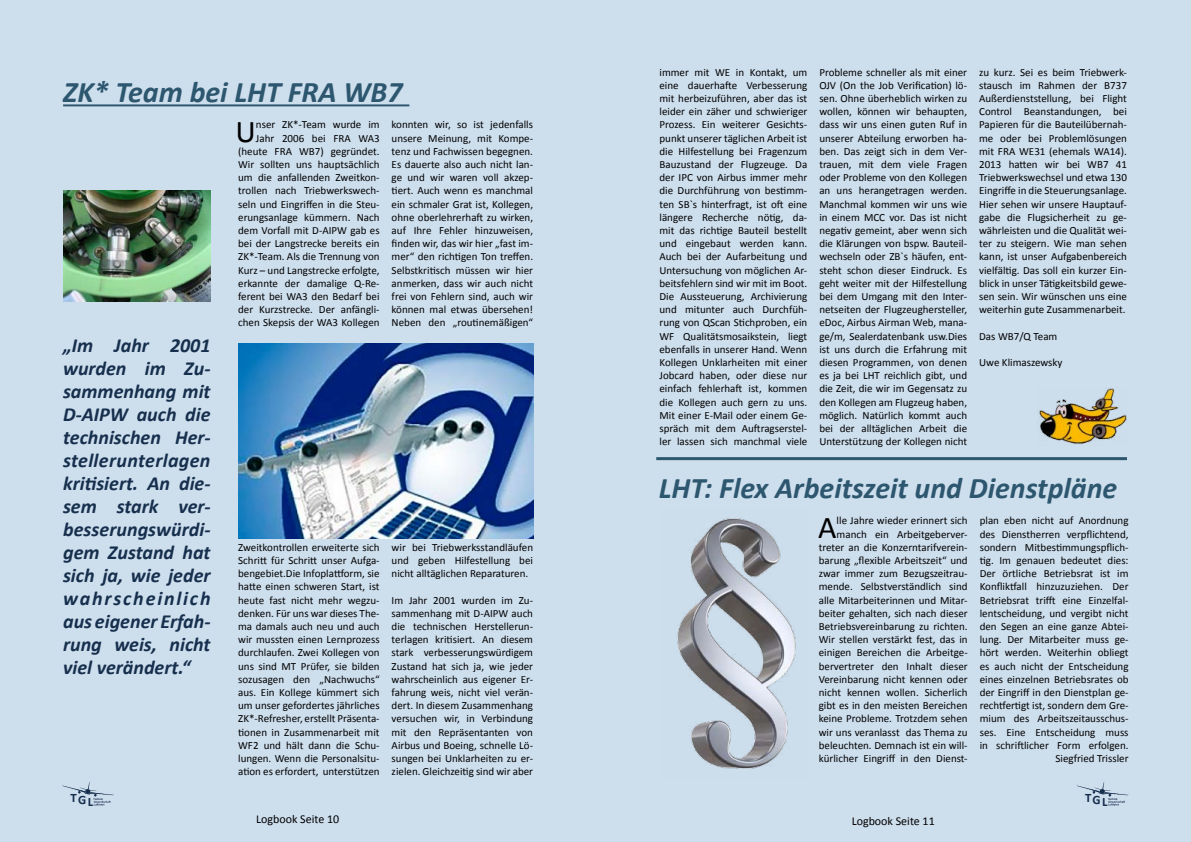
<style>
.page{position:relative;width:1191px;height:842px;background:#cddeed}
.page>*{position:absolute;margin:0;border:0;box-sizing:border-box;transform-origin:0 0}
.t1{font:31.8px "Calibri";color:#000}
.t2{font:italic 700 30px "Calibri";color:#2d566f}
.t3{font:italic 700 20px/23px "Calibri";color:#162f4d;text-align:justify}
.t4{font:700 12.8px "Calibri";color:#162f4d}
.t5{font:12px "Calibri";color:#000}
.t6{font:11px/13.2px "Calibri";color:#000;text-align:justify}
.t7{font:700 3px "Calibri";color:#162f4d}
</style>
<div class="page">
<svg style="left:62px;top:782px;width:52px;height:23px"></svg>
<svg style="left:1076px;top:782px;width:52px;height:23px"></svg>
<hr style="left:63px;top:104px;width:346px;height:2px;background:#2d566f">
<img style="left:238px;top:344px;width:295px;height:195px">
<img style="left:63px;top:191px;width:147px;height:110px">
<img style="left:1037px;top:388px;width:90px;height:57px">
<img style="left:659px;top:510px;width:147px;height:270px">
<hr style="left:656px;top:457px;width:471px;height:3px;background:#2d566f">
<h2 class="t2" style="left:63px;top:73px;width:341px">ZK* Team bei LHT FRA WB7</h2>
<p class="t3" style="left:63px;top:334px;width:149px">„Im Jahr 2001 wurden im Zu&shy;sammenhang mit D-AIPW auch die technischen Her&shy;stellerunterlagen kritisiert. An die&shy;sem stark ver&shy;besserungswürdi&shy;gem Zustand hat sich ja, wie jeder wahrscheinlich aus eigener Erfah&shy;rung weis, nicht viel verändert.“</p>
<p class="t6" style="left:238px;top:118px;width:143px;text-align:right">nser ZK*-Team wurde im<br>Jahr 2006 bei FRA WA3 (heute FRA WB7) gegründet.<br>Wir sollten uns hauptsächlich um die anfallenden Zweitkon&shy;trollen nach Triebwerkswech&shy;seln und Eingriffen in die Steu&shy;erungsanlage kümmern. Nach dem Vorfall mit D-AIPW gab es bei der Langstrecke bereits ein<br>ZK*-Team. Als die Trennung von<br>Kurz – und Langstrecke erfolgte, erkannte der damalige Q-Re&shy;ferent bei WA3 den Bedarf bei der Kurzstrecke. Der anfängli&shy;chen Skepsis der WA3 Kollegen</p>
<p class="t6" style="left:392px;top:118px;width:143px">konnten wir, so ist jedenfalls unsere Meinung, mit Kompe&shy;tenz und Fachwissen begegnen.<br>Es dauerte also auch nicht lan&shy;ge und wir waren voll akzep&shy;tiert. Auch wenn es manchmal ein schmaler Grat ist, Kollegen, ohne oberlehrerhaft zu wirken, auf Ihre Fehler hinzuweisen, finden wir, das wir hier „fast im&shy;mer“ den richtigen Ton treffen.<br>Selbstkritisch müssen wir hier anmerken, dass wir auch nicht frei von Fehlern sind, auch wir können mal etwas übersehen!<br>Neben den „routinemäßigen“</p>
<h1 class="t1" style="left:235px;top:111px;width:22px">U</h1>
<p class="t6" style="left:238px;top:541px;width:143px">Zweitkontrollen erweiterte sich Schritt für Schritt unser Aufga&shy;bengebiet.Die Infoplattform, sie hatte einen schweren Start, ist heute fast nicht mehr wegzu&shy;denken. Für uns war dieses The&shy;ma damals auch neu und auch wir mussten einen Lernprozess durchlaufen. Zwei Kollegen von uns sind MT Prüfer, sie bilden sozusagen den „Nachwuchs“ aus. Ein Kollege kümmert sich um unser gefordertes jährliches ZK*-Refresher, erstellt Präsenta&shy;tionen in Zusammenarbeit mit WF2 und hält dann die Schu&shy;lungen. Wenn die Personalsitu&shy;ation es erfordert, unterstützen</p>
<p class="t6" style="left:392px;top:541px;width:143px">wir bei Triebwerksstandläufen und geben Hilfestellung bei nicht alltäglichen Reparaturen.</p>
<p class="t6" style="left:392px;top:593px;width:143px">Im Jahr 2001 wurden im Zu&shy;sammenhang mit D-AIPW auch die technischen Herstellerun&shy;terlagen kritisiert. An diesem stark verbesserungswürdigem Zustand hat sich ja, wie jeder wahrscheinlich aus eigener Er&shy;fahrung weis, nicht viel verän&shy;dert. In diesem Zusammenhang versuchen wir, in Verbindung mit den Repräsentanten von Airbus und Boeing, schnelle Lö&shy;sungen bei Unklarheiten zu er&shy;zielen. Gleichzeitig sind wir aber</p>
<p class="t6" style="left:659px;top:65px;width:149px">immer mit WE in Kontakt, um eine dauerhafte Verbesserung mit herbeizuführen, aber das ist leider ein zäher und schwieriger Prozess. Ein weiterer Gesichts&shy;punkt unserer täglichen Arbeit ist die Hilfestellung bei Fragenzum Bauzustand der Flugzeuge. Da der IPC von Airbus immer mehr die Durchführung von bestimm&shy;ten SB`s hinterfragt, ist oft eine längere Recherche nötig, da&shy;mit das richtige Bauteil bestellt und eingebaut werden kann.<br>Auch bei der Aufarbeitung und Untersuchung von möglichen Ar&shy;beitsfehlern sind wir mit im Boot.<br>Die Aussteuerung, Archivierung und mitunter auch Durchfüh&shy;rung von QScan Stichproben, ein WF Qualitätsmosaikstein, liegt ebenfalls in unserer Hand. Wenn Kollegen Unklarheiten mit einer Jobcard haben, oder diese nur einfach fehlerhaft ist, kommen die Kollegen auch gern zu uns.<br>Mit einer E-Mail oder einem Ge&shy;spräch mit dem Auftragserstel&shy;ler lassen sich manchmal viele</p>
<p class="t6" style="left:819px;top:65px;width:149px">Probleme schneller als mit einer OJV (On the Job Verification) lö&shy;sen. Ohne überheblich wirken zu wollen, können wir behaupten, dass wir uns einen guten Ruf in unserer Abteilung erworben ha&shy;ben. Das zeigt sich in dem Ver&shy;trauen, mit dem viele Fragen oder Probleme von den Kollegen an uns herangetragen werden.<br>Manchmal kommen wir uns wie in einem MCC vor. Das ist nicht negativ gemeint, aber wenn sich die Klärungen von bspw. Bauteil&shy;wechseln oder ZB`s häufen, ent&shy;steht schon dieser Eindruck. Es geht weiter mit der Hilfestellung bei dem Umgang mit den Inter&shy;netseiten der Flugzeughersteller, eDoc, Airbus Airman Web, mana&shy;ge/m, Sealerdatenbank usw.Dies ist uns durch die Erfahrung mit diesen Programmen, von denen es ja bei LHT reichlich gibt, und die Zeit, die wir im Gegensatz zu den Kollegen am Flugzeug haben, möglich. Natürlich kommt auch bei der alltäglichen Arbeit die Unterstützung der Kollegen nicht</p>
<p class="t6" style="left:979px;top:65px;width:149px">zu kurz. Sei es beim Triebwerk&shy;stausch im Rahmen der B737<br>Außerdienststellung, bei Flight Control Beanstandungen, bei Papieren für die Bauteilübernah&shy;me oder bei Problemlösungen mit FRA WE31 (ehemals WA14).<br>2013 hatten wir bei WB7 41<br>Triebwerkswechsel und etwa 130<br>Eingriffe in die Steuerungsanlage.<br>Hier sehen wir unsere Hauptauf&shy;gabe die Flugsicherheit zu ge&shy;währleisten und die Qualität wei&shy;ter zu steigern. Wie man sehen kann, ist unser Aufgabenbereich vielfältig. Das soll ein kurzer Ein&shy;blick in unser Tätigkeitsbild gewe&shy;sen sein. Wir wünschen uns eine weiterhin gute Zusammenarbeit.</p>
<p class="t6" style="left:979px;top:329px;width:80px">Das WB7/Q Team</p>
<p class="t6" style="left:979px;top:356px;width:85px">Uwe Klimaszewsky</p>
<h2 class="t2" style="left:659px;top:469px;width:460px">LHT: Flex Arbeitszeit und Dienstpläne</h2>
<p class="t6" style="left:818px;top:514px;width:150px;text-align:right">lle Jahre wieder erinnert sich manch ein Arbeitgeberver&shy;treter an die Konzerntarifverein&shy;barung „flexible Arbeitszeit“ und zwar immer zum Bezugszeitrau&shy;mende. Selbstverständlich sind alle Mitarbeiterinnen und Mitar&shy;beiter gehalten, sich nach dieser<br>Betriebsvereinbarung zu richten.<br>Wir stellen verstärkt fest, das in einigen Bereichen die Arbeitge&shy;bervertreter den Inhalt dieser<br>Vereinbarung nicht kennen oder nicht kennen wollen. Sicherlich gibt es in den meisten Bereichen keine Probleme. Trotzdem sehen wir uns veranlasst das Thema zu beleuchten. Demnach ist ein will&shy;kürlicher Eingriff in den Dienst-</p>
<p class="t6" style="left:979px;top:514px;width:150px;text-align:right">plan eben nicht auf Anordnung des Dienstherren verpflichtend, sondern Mitbestimmungspflich&shy;tig. Im genauen bedeutet dies:<br>Der örtliche Betriebsrat ist im<br>Konfliktfall hinzuzuziehen. Der<br>Betriebsrat trifft eine Einzelfal&shy;lentscheidung, und vergibt nicht den Segen an eine ganze Abtei&shy;lung. Der Mitarbeiter muss ge&shy;hört werden. Weiterhin obliegt es auch nicht der Entscheidung eines einzelnen Betriebsrates ob der Eingriff in den Dienstplan ge&shy;rechtfertigt ist, sondern dem Gre&shy;mium des Arbeitszeitausschus&shy;ses. Eine Entscheidung muss in schriftlicher Form erfolgen.<br>Siegfried Trissler</p>
<h1 class="t1" style="left:818px;top:507px;width:20px">A</h1>
<p class="t4" style="left:71px;top:790px;width:8px">T</p>
<p class="t7" style="left:94px;top:797px;width:11px">Technik</p>
<p class="t4" style="left:1092px;top:792px;width:17px">GL</p>
<p class="t4" style="left:1085px;top:790px;width:8px">T</p>
<p class="t7" style="left:1108px;top:797px;width:11px">Technik</p>
<p class="t4" style="left:78px;top:792px;width:17px">GL</p>
<p class="t5" style="left:256px;top:812px;width:85px">Logbook Seite 10</p>
<p class="t5" style="left:851px;top:813px;width:85px">Logbook Seite 11</p>
</div>
